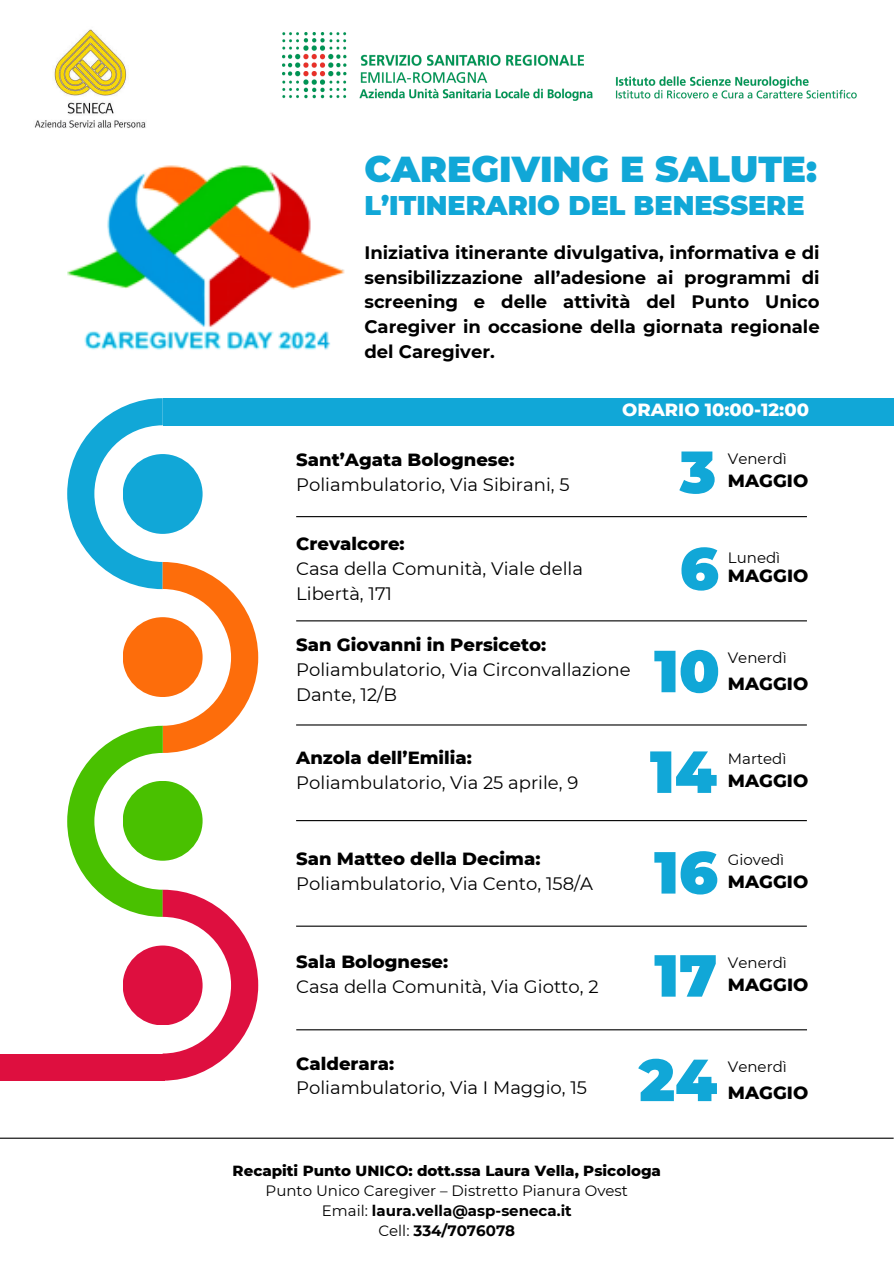
<style>
.page{position:relative;width:894px;height:1264px;background:#fff}
.page>*{position:absolute;margin:0;border:0;box-sizing:border-box;transform-origin:0 0}
.t1{font:900 59.25px "Montserrat";color:#11a7d7}
.t2{font:900 36px "Montserrat";color:#11a7d7}
.t3{font:900 27px "Montserrat";color:#11a7d7}
.t4{font:18px/24.8px "Montserrat";color:#000}
.t5{font:700 18px/24.8px "Montserrat";color:#000;text-align:justify}
.t6{font:800 18px "Montserrat";color:#000}
.t7{font:800 18px "Montserrat";color:#fff}
.t8{font:15px "Montserrat";color:#000}
.t9{font:800 15px "Montserrat";color:#000}
.t10{font:700 15px "Montserrat";color:#000}
.s1{font-weight:800}
.s2{font-weight:400}
</style>
<div class="page">
<svg style="left:67px;top:398px;width:191px;height:682px"></svg>
<div style="left:163px;top:398px;width:730px;height:27px;background:#11a7d7"></div>
<div style="left:0;top:1054px;width:165px;height:26px;background:#de0f3f"></div>
<div style="left:123px;top:454px;width:79px;height:80px;background:#11a7d7;border-radius:50%"></div>
<div style="left:123px;top:617px;width:79px;height:80px;background:#fd6d0b;border-radius:50%"></div>
<div style="left:123px;top:781px;width:79px;height:79px;background:#49c100;border-radius:50%"></div>
<div style="left:123px;top:945px;width:79px;height:80px;background:#de0f3f;border-radius:50%"></div>
<hr style="left:296px;top:516px;width:510px;height:1px;background:#000">
<hr style="left:296px;top:620px;width:510px;height:1px;background:#000">
<hr style="left:296px;top:724px;width:510px;height:1px;background:#000">
<hr style="left:296px;top:820px;width:510px;height:1px;background:#000">
<hr style="left:296px;top:925px;width:510px;height:1px;background:#000">
<hr style="left:296px;top:1029px;width:510px;height:1px;background:#000">
<img style="left:282px;top:33px;width:574px;height:67px">
<img style="left:34px;top:29px;width:112px;height:99px">
<img style="left:67px;top:165px;width:277px;height:185px">
<hr style="left:0;top:1137px;width:893px;height:1px;background:#000">
<p class="t2" style="left:364px;top:147px;width:454px">CAREGIVING E SALUTE:</p>
<p class="t3" style="left:364px;top:189px;width:441px">L’ITINERARIO DEL BENESSERE</p>
<p class="t5" style="left:364px;top:240px;width:456px">Iniziativa itinerante divulgativa, informativa e di sensibilizzazione all’adesione ai programmi di screening e delle attività del Punto Unico Caregiver in occasione della giornata regionale del Caregiver.</p>
<p class="t7" style="left:622px;top:399px;width:188px">ORARIO 10:00-12:00</p>
<h1 class="t4" style="left:296px;top:447px;width:275px"><span class="s1">Sant’Agata Bolognese:<br></span>Poliambulatorio, Via Sibirani, 5</h1>
<h3 class="t1" style="left:679px;top:435px;width:38px">3</h3>
<p class="t8" style="left:727px;top:449px;width:60px">Venerdì</p>
<p class="t6" style="left:727px;top:470px;width:82px">MAGGIO</p>
<p class="t6" style="left:296px;top:532px;width:110px">Crevalcore:</p>
<p class="t4" style="left:296px;top:556px;width:288px">Casa della Comunità, Viale della<br>Libertà, 171</p>
<p class="t4" style="left:296px;top:632px;width:336px"><span class="s1">San Giovanni in Persiceto:<br></span>Poliambulatorio, Via Circonvallazione<br>Dante, 12/B</p>
<p class="t1" style="left:679px;top:532px;width:41px">6</p>
<p class="t8" style="left:727px;top:548px;width:54px">Lunedì</p>
<h4 class="t6" style="left:727px;top:564px;width:82px">MAGGIO</h4>
<p class="t1" style="left:654px;top:635px;width:67px">10</p>
<p class="t8" style="left:727px;top:649px;width:60px">Venerdì</p>
<p class="t6" style="left:727px;top:672px;width:82px">MAGGIO</p>
<p class="t6" style="left:296px;top:746px;width:177px">Anzola dell’Emilia:</p>
<p class="t4" style="left:296px;top:770px;width:283px">Poliambulatorio, Via 25 aprile, 9</p>
<p class="t1" style="left:649px;top:735px;width:68px">14</p>
<h4 class="t8" style="left:727px;top:749px;width:60px">Martedì</h4>
<p class="t6" style="left:727px;top:769px;width:82px">MAGGIO</p>
<p class="t6" style="left:296px;top:847px;width:246px">San Matteo della Decima:</p>
<p class="t4" style="left:296px;top:870px;width:298px">Poliambulatorio, Via Cento, 158/A</p>
<p class="t1" style="left:654px;top:836px;width:65px">16</p>
<h4 class="t8" style="left:727px;top:850px;width:58px">Giovedì</h4>
<p class="t6" style="left:727px;top:870px;width:82px">MAGGIO</p>
<p class="t4" style="left:296px;top:949px;width:304px"><span class="s1">Sala Bolognese:<br></span>Casa della Comunità, Via Giotto, 2</p>
<p class="t1" style="left:654px;top:939px;width:64px">17</p>
<p class="t8" style="left:727px;top:953px;width:60px">Venerdì</p>
<p class="t6" style="left:727px;top:973px;width:82px">MAGGIO</p>
<p class="t4" style="left:296px;top:1050px;width:292px"><span class="s1">Calderara:<br></span>Poliambulatorio, Via I Maggio, 15</p>
<p class="t1" style="left:638px;top:1043px;width:80px">24</p>
<p class="t8" style="left:727px;top:1057px;width:60px">Venerdì</p>
<p class="t6" style="left:727px;top:1081px;width:82px">MAGGIO</p>
<p class="t9" style="left:232px;top:1160px;width:430px">Recapiti Punto UNICO: dott.ssa Laura Vella, Psicologa</p>
<p class="t8" style="left:265px;top:1181px;width:364px">Punto Unico Caregiver – Distretto Pianura Ovest</p>
<p class="t10" style="left:322px;top:1201px;width:251px"><span class="s2">Email:</span> laura.vella@asp-seneca.it</p>
<p class="t10" style="left:378px;top:1221px;width:138px"><span class="s2">Cell:</span> 334/7076078</p>
</div>
